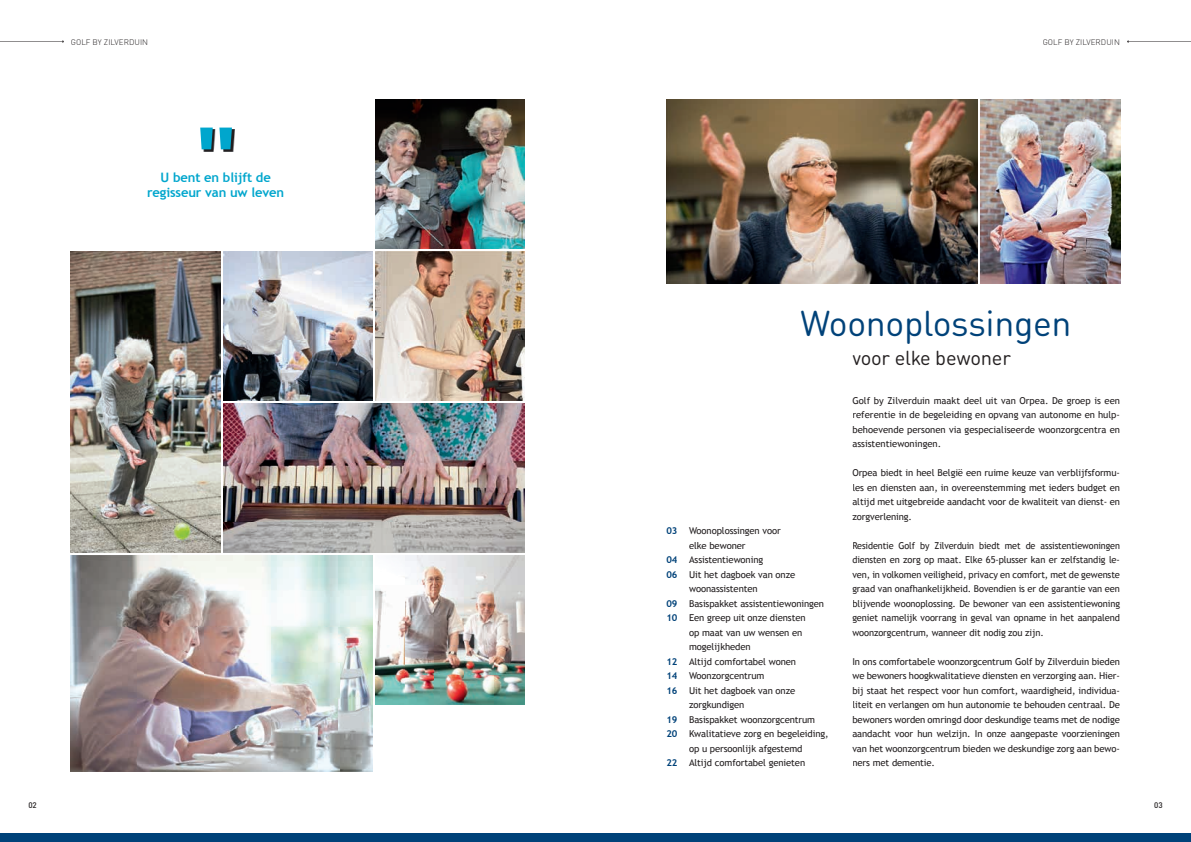
<style>
.page{position:relative;width:1191px;height:842px;background:#fff}
.page>*{position:absolute;margin:0;border:0;box-sizing:border-box;transform-origin:0 0}
.t1{font:35.4px "DIN Round Pro";letter-spacing:-.01em;color:#004279}
.t2{font:20px "DIN Round Pro";letter-spacing:-.01em;color:#231f20}
.t3{font:700 13px/15.6px "Trebuchet MS";letter-spacing:-.01em;color:#00a6cd;text-align:center}
.t4{font:9.5px/14.5px "Trebuchet MS";letter-spacing:-.01em;color:#231f20;text-align:justify}
.t5{font:9.5px/14.5px "Trebuchet MS";letter-spacing:-.01em;color:#231f20;text-align:justify;scale:.95 1}
.t6{font:300 8px "DIN Round Pro";letter-spacing:.005em;color:#231f20}
.t7{font:500 8px "DIN Round Pro";color:#231f20}
.s1{font-weight:700;color:#004279}
</style>
<div class="page">
<div style="left:0;top:833px;width:1191px;height:9px;background:#004279"></div>
<svg style="left:0;top:41px;width:64px;height:2px"></svg>
<img style="left:202px;top:130px;width:32px;height:21px">
<svg style="left:200px;top:128px;width:32px;height:21px"></svg>
<img style="left:71px;top:251px;width:149px;height:302px">
<img style="left:71px;top:556px;width:301px;height:215px">
<img style="left:223px;top:251px;width:149px;height:150px">
<img style="left:223px;top:403px;width:301px;height:150px">
<img style="left:375px;top:99px;width:149px;height:150px">
<img style="left:375px;top:251px;width:149px;height:150px">
<img style="left:375px;top:556px;width:149px;height:149px">
<img style="left:980px;top:99px;width:140px;height:184px">
<img style="left:666px;top:99px;width:311px;height:184px">
<svg style="left:1127px;top:41px;width:64px;height:2px"></svg>
<p class="t6" style="left:71px;top:36px;width:79px">GOLF BY ZILVERDUIN</p>
<h3 class="t3" style="left:147px;top:169px;width:138px">U bent en blijft de regisseur van uw leven</h3>
<p class="t7" style="left:28px;top:800px;width:10px">02</p>
<p class="t6" style="left:1042px;top:36px;width:79px">GOLF BY ZILVERDUIN</p>
<h1 class="t1" style="left:800px;top:299px;width:273px">Woonoplossingen</h1>
<p class="t4" style="left:666px;top:524px;width:116px"><span class="s1">03</span> Woonoplossingen voor</p>
<p class="t4" style="left:689px;top:538px;width:58px">elke bewoner</p>
<p class="t4" style="left:666px;top:553px;width:98px"><span class="s1">04</span> Assistentiewoning</p>
<p class="t4" style="left:666px;top:567px;width:130px"><span class="s1">06</span> Uit het dagboek van onze</p>
<p class="t4" style="left:689px;top:582px;width:70px">woonassistenten</p>
<p class="t4" style="left:666px;top:596px;width:159px"><span class="s1">09</span> Basispakket assistentiewoningen</p>
<p class="t4" style="left:666px;top:611px;width:141px"><span class="s1">10</span> Een greep uit onze diensten</p>
<p class="t4" style="left:689px;top:625px;width:115px">op maat van uw wensen en</p>
<p class="t4" style="left:689px;top:640px;width:63px">mogelijkheden</p>
<p class="t4" style="left:666px;top:654px;width:131px"><span class="s1">12</span> Altijd comfortabel wonen</p>
<p class="t4" style="left:666px;top:669px;width:100px"><span class="s1">14</span> Woonzorgcentrum</p>
<p class="t4" style="left:666px;top:683px;width:130px"><span class="s1">16</span> Uit het dagboek van onze</p>
<p class="t4" style="left:689px;top:698px;width:57px">zorgkundigen</p>
<p class="t4" style="left:666px;top:712px;width:150px"><span class="s1">19</span> Basispakket woonzorgcentrum</p>
<p class="t4" style="left:666px;top:727px;width:164px"><span class="s1">20</span> Kwalitatieve zorg en begeleiding,</p>
<p class="t4" style="left:689px;top:741px;width:115px">op u persoonlijk afgestemd</p>
<p class="t4" style="left:666px;top:756px;width:140px"><span class="s1">22</span> Altijd comfortabel genieten</p>
<h2 class="t2" style="left:852px;top:344px;width:160px">voor elke bewoner</h2>
<p class="t4" style="left:852px;top:393px;width:269px">Golf by Zilverduin maakt deel uit van Orpea. De groep is een referentie in de begeleiding en opvang van autonome en hulp&shy;behoevende personen via gespecialiseerde woonzorgcentra en assistentiewoningen.</p>
<p class="t4" style="left:852px;top:466px;width:269px">Orpea biedt in heel België een ruime keuze van verblijfsformu&shy;les en diensten aan, in overeenstemming met ieders budget en altijd met uitgebreide aandacht voor de kwaliteit van dienst- en zorgverlening.</p>
<p class="t5" style="left:852px;top:538px;width:283px">Residentie Golf by Zilverduin biedt met de assistentiewoningen diensten en zorg op maat. Elke 65-plusser kan er zelfstandig le&shy;ven, in volkomen veiligheid, privacy en comfort, met de gewenste graad van onafhankelijkheid. Bovendien is er de garantie van een blijvende woonoplossing. De bewoner van een assistentiewoning geniet namelijk voorrang in geval van opname in het aanpalend woonzorgcentrum, wanneer dit nodig zou zijn.</p>
<p class="t4" style="left:852px;top:654px;width:269px">In ons comfortabele woonzorgcentrum Golf by Zilverduin bieden we bewoners hoogkwalitatieve diensten en verzorging aan. Hier&shy;bij staat het respect voor hun comfort, waardigheid, individua&shy;liteit en verlangen om hun autonomie te behouden centraal. De bewoners worden omringd door deskundige teams met de nodige aandacht voor hun welzijn. In onze aangepaste voorzieningen van het woonzorgcentrum bieden we deskundige zorg aan bewo&shy;ners met dementie.</p>
<p class="t7" style="left:1154px;top:800px;width:10px">03</p>
</div>
